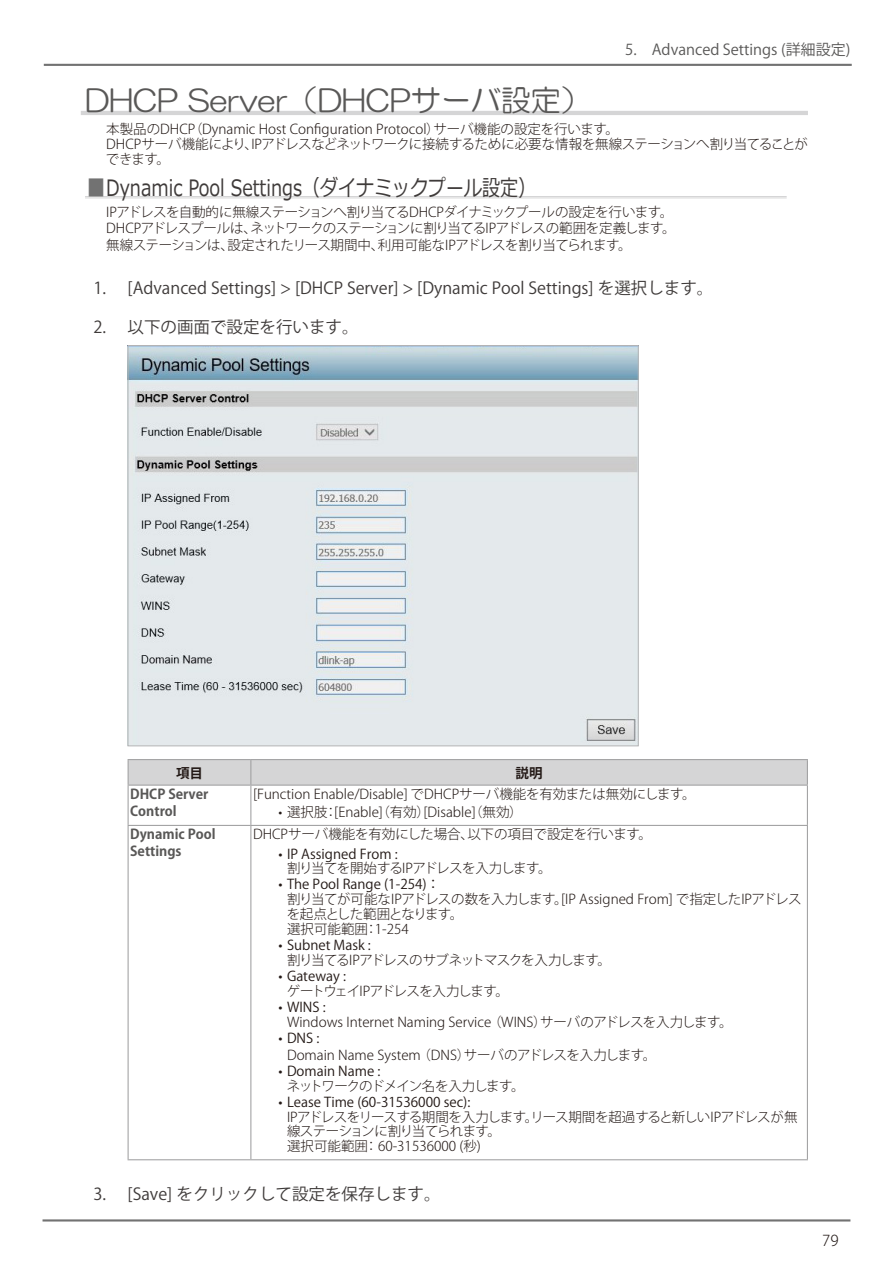
<style>
.page{position:relative;width:893px;height:1263px;background:#fff}
.page>*{position:absolute;margin:0;border:0;box-sizing:border-box;transform-origin:0 0}
.t1{font:30px "HG Maru Gothic MPRO";color:#595857}
.t2{font:22.5px "Meiryo";color:#3f3b3a;scale:.8 1}
.t3{font:16.5px "Koz Go Pro";color:#3f3b3a}
.t4{font:15px "Koz Go Pro";color:#595857}
.t5{font:300 15px "Koz Go Pro";color:#231916}
.t6{font:300 13.5px/14.9px "Koz Go Pro";color:#231916}
.t7{font:300 13.5px/16.5px "Koz Go Pro";letter-spacing:-.04em;color:#231916}
.t8{font:13.5px "Koz Go Pro";color:#231916}
.t9{font:700 13.5px/16.5px "Koz Go Pro";color:#595857}
.t10{font:300 13.5px "Koz Go Pro";letter-spacing:-.06em;color:#231916}
.t11{font:300 13.5px "Koz Go Pro";letter-spacing:-.05em;color:#231916}
.t12{font:300 13.5px "Koz Go Pro";letter-spacing:-.08em;color:#231916}
.t13{font:700 13.5px "Koz Go Pro";color:#231916}
.s1{font-family:"Koz Go Pro";font-weight:500;color:#727272}
</style>
<div class="page">
<hr style="left:43px;top:1219px;width:807px;height:2px;background:#727272">
<hr style="left:44px;top:64px;width:808px;height:2px;background:#727272">
<hr style="left:81px;top:111px;width:727px;height:4px;background:#d5d5d6">
<hr style="left:85px;top:196px;width:702px;height:1px;background:#d5d5d6">
<hr style="left:85px;top:198px;width:702px;height:1px;background:#d5d5d6">
<img style="left:130px;top:347px;width:507px;height:397px">
<hr style="left:128px;top:759px;width:123px;height:1px;background:#a0a0a1">
<hr style="left:251px;top:759px;width:557px;height:1px;background:#a0a0a1">
<div style="left:128px;top:760px;width:680px;height:24px;background:#d5d5d6"></div>
<hr style="left:128px;top:784px;width:123px;height:2px;background:#a0a0a1">
<hr style="left:251px;top:784px;width:557px;height:2px;background:#a0a0a1">
<hr style="left:128px;top:786px;width:1px;height:39px;background:#a0a0a1">
<hr style="left:250px;top:786px;width:1px;height:39px;background:#a0a0a1">
<hr style="left:807px;top:786px;width:1px;height:39px;background:#a0a0a1">
<hr style="left:128px;top:825px;width:123px;height:1px;background:#a0a0a1">
<hr style="left:128px;top:826px;width:1px;height:333px;background:#a0a0a1">
<hr style="left:251px;top:825px;width:557px;height:1px;background:#a0a0a1">
<hr style="left:250px;top:826px;width:1px;height:333px;background:#a0a0a1">
<hr style="left:807px;top:826px;width:1px;height:333px;background:#a0a0a1">
<hr style="left:128px;top:1159px;width:123px;height:1px;background:#a0a0a1">
<hr style="left:251px;top:1159px;width:557px;height:1px;background:#a0a0a1">
<p class="t4" style="left:625px;top:39px;width:227px">5.　Advanced Settings (詳細設定)</p>
<h1 class="t1" style="left:85px;top:85px;width:507px">DHCP Server（DHCPサーバ設定）</h1>
<p class="t6" style="left:106px;top:122px;width:704px">本製品のDHCP（Dynamic Host Configuration Protocol）サーバ機能の設定を行います。<br>DHCPサーバ機能により、IPアドレスなどネットワークに接続するために必要な情報を無線ステーションへ割り当てることができます。</p>
<h2 class="t2" style="left:87px;top:172px;width:563px"><span class="s1">■</span>Dynamic Pool Settings（ダイナミックプール設定）</h2>
<p class="t7" style="left:106px;top:204px;width:571px">IPアドレスを自動的に無線ステーションへ割り当てるDHCPダイナミックプールの設定を行います。<br>DHCPアドレスプールは、ネットワークのステーションに割り当てるIPアドレスの範囲を定義します。無線ステーションは、設定されたリース期間中、利用可能なIPアドレスを割り当てられます。</p>
<p class="t3" style="left:94px;top:277px;width:621px">1. [Advanced Settings] &gt; [DHCP Server] &gt; [Dynamic Pool Settings] を選択します。</p>
<p class="t3" style="left:94px;top:316px;width:267px">2. 以下の画面で設定を行います。</p>
<p class="t13" style="left:176px;top:765px;width:28px">項目</p>
<p class="t13" style="left:516px;top:765px;width:28px">説明</p>
<p class="t9" style="left:130px;top:787px;width:80px">DHCP Server<br>Control</p>
<p class="t6" style="left:253px;top:787px;width:444px">[Function Enable/Disable] でDHCPサーバ機能を有効または無効にします。</p>
<p class="t6" style="left:278px;top:805px;width:246px">• 選択肢：[Enable]（有効）[Disable]（無効）</p>
<p class="t9" style="left:130px;top:827px;width:87px">Dynamic Pool<br>Settings</p>
<p class="t6" style="left:253px;top:827px;width:400px">DHCPサーバ機能を有効にした場合、以下の項目で設定を行います。</p>
<p class="t8" style="left:278px;top:845px;width:121px">• IP Assigned From :</p>
<p class="t7" style="left:287px;top:860px;width:266px">割り当てを開始するIPアドレスを入力します。</p>
<p class="t8" style="left:278px;top:876px;width:163px">• The Pool Range (1-254)：</p>
<p class="t6" style="left:287px;top:892px;width:516px">割り当てが可能なIPアドレスの数を入力します。[IP Assigned From] で指定したIPアドレスを起点とした範囲となります。.<br>選択可能範囲：1-254</p>
<p class="t8" style="left:278px;top:936px;width:94px">• Subnet Mask :</p>
<p class="t10" style="left:287px;top:951px;width:325px">割り当てるIPアドレスのサブネットマスクを入力します。</p>
<p class="t8" style="left:278px;top:967px;width:69px">• Gateway :</p>
<p class="t11" style="left:287px;top:982px;width:224px">ゲートウェイIPアドレスを入力します。</p>
<p class="t8" style="left:278px;top:998px;width:49px">• WINS :</p>
<p class="t6" style="left:287px;top:1015px;width:447px">Windows Internet Naming Service（WINS）サーバのアドレスを入力します。</p>
<p class="t8" style="left:278px;top:1029px;width:42px">• DNS :</p>
<p class="t6" style="left:287px;top:1047px;width:371px">Domain Name System（DNS）サーバのアドレスを入力します。</p>
<p class="t8" style="left:278px;top:1062px;width:103px">• Domain Name :</p>
<p class="t12" style="left:287px;top:1077px;width:239px">ネットワークのドメイン名を入力します。</p>
<p class="t8" style="left:278px;top:1093px;width:193px">• Lease Time (60-31536000 sec):</p>
<p class="t7" style="left:287px;top:1109px;width:512px;line-height:14.9px">IPアドレスをリースする期間を入力します。リース期間を超過すると新しいIPアドレスが無線ステーションに割り当てられます。<br>選択可能範囲：60-31536000 (秒)</p>
<p class="t3" style="left:94px;top:1183px;width:348px">3. [Save] をクリックして設定を保存します。</p>
<p class="t5" style="left:822px;top:1231px;width:18px">79</p>
</div>
